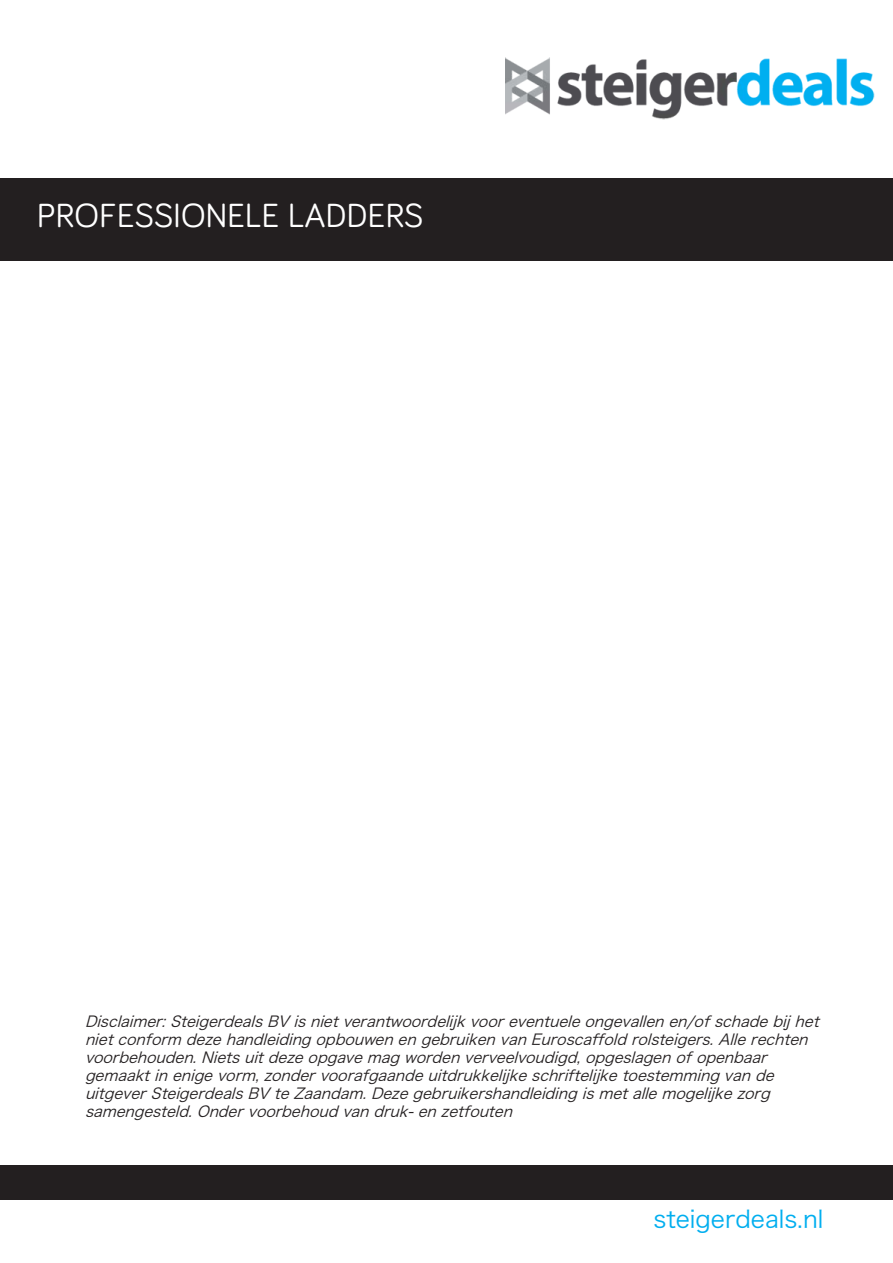
<style>
.page{position:relative;width:893px;height:1263px;background:#fff}
.page>*{position:absolute;margin:0;border:0;box-sizing:border-box;transform-origin:0 0}
.t1{font:34.5px "Bariol";color:#fff}
.t2{font:24px "Hira Kaku Pro W3";color:#00aeef}
.t3{font:italic 15px/18px "Hira Kaku Pro W3";color:#231f20}
</style>
<div class="page">
<div style="left:0;top:178px;width:893px;height:86px;background:#231f20"></div>
<div style="left:0;top:261px;width:893px;height:5px;background:#fff"></div>
<div style="left:0;top:1165px;width:893px;height:35px;background:#231f20"></div>
<img style="left:505px;top:57px;width:370px;height:63px">
<p class="t1" style="left:37px;top:192px;width:388px">PROFESSIONELE LADDERS</p>
<p class="t3" style="left:85px;top:1011px;width:742px">Disclaimer:SteigerdealsBVisnietverantwoordelijkvooreventueleongevallenen/ofschadebijhet nietconform dezehandleidingopbouwenengebruikenvanEuroscaffoldrolsteigers.Allerechten voorbehouden.Nietsuitdezeopgavemagwordenverveelvoudigd,opgeslagenofopenbaar gemaaktinenigevorm,zondervoorafgaandeuitdrukkelijkeschriftelijketoestemmingvande uitgeverSteigerdealsBVteZaandam.Dezegebruikershandleidingismetallemogelijkezorg samengesteld.Ondervoorbehoudvandruk-enzetfouten</p>
<p class="t2" style="left:653px;top:1198px;width:171px">steigerdeals.nl</p>
</div>
